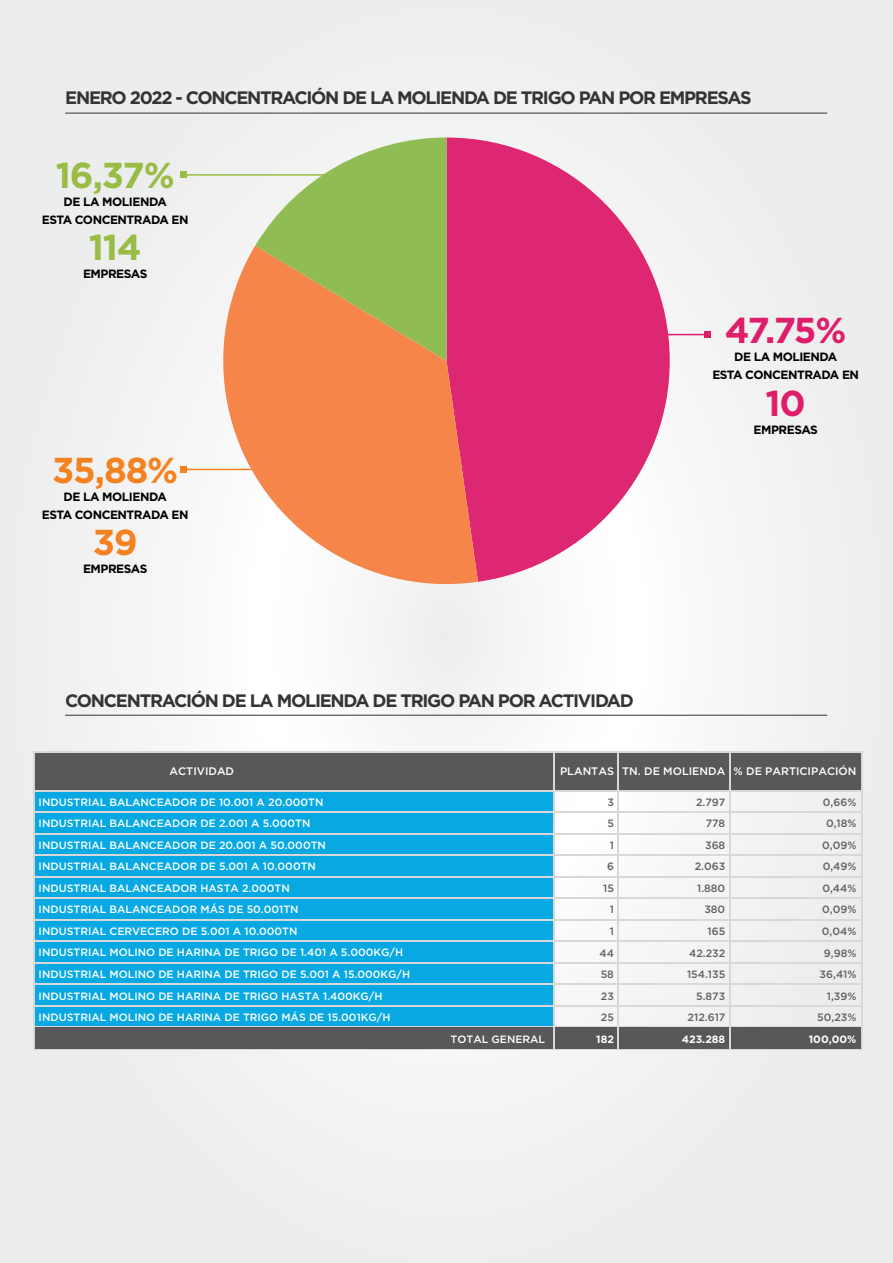
<style>
.page{position:relative;width:893px;height:1263px;background:#efeff0}
.page>*{position:absolute;margin:0;border:0;box-sizing:border-box;transform-origin:0 0}
.t1{font:700 36px "Gotham";letter-spacing:-.03em;color:#99bc45}
.t2{font:700 36px "Gotham";color:#de1d6b}
.t3{font:700 36px "Gotham";color:#f58221}
.t4{font:700 18px "Gotham";letter-spacing:-.07em;color:#343433}
.t5{font:700 12px/18px "Gotham";letter-spacing:-.04em;color:#000;text-align:center}
.t6{font:500 10.95px "Gotham";color:#fff}
.t7{font:500 10.65px/21.6px "Gotham";color:#fff}
.t8{font:500 10.65px/21.6px "Gotham";color:#606060;text-align:right}
.t9{font:700 10.65px "Gotham";color:#fff}
</style>
<div class="page">
<hr style="left:65px;top:113px;width:762px;height:1px;background:#343433">
<hr style="left:65px;top:715px;width:762px;height:1px;background:#343433">
<hr style="left:183px;top:469px;width:75px;height:1px;background:#f58221">
<svg style="left:180px;top:466px;width:6px;height:6px"></svg>
<hr style="left:183px;top:174px;width:212px;height:2px;background:#99bc45">
<svg style="left:180px;top:172px;width:6px;height:6px"></svg>
<hr style="left:630px;top:334px;width:77px;height:1px;background:#de1d6b">
<svg style="left:704px;top:332px;width:6px;height:6px"></svg>
<div style="left:33px;top:790px;width:521px;height:248px;background:#08a9e2"></div>
<div style="left:33px;top:752px;width:828px;height:38px;background:#58585b"></div>
<hr style="left:33px;top:751px;width:830px;height:1px;background:#d8d8d8">
<hr style="left:33px;top:790px;width:830px;height:2px;background:#d8d8d8">
<hr style="left:33px;top:811px;width:830px;height:2px;background:#d8d8d8">
<hr style="left:33px;top:833px;width:830px;height:2px;background:#d8d8d8">
<hr style="left:33px;top:854px;width:830px;height:2px;background:#d8d8d8">
<hr style="left:33px;top:876px;width:830px;height:2px;background:#d8d8d8">
<hr style="left:33px;top:897px;width:830px;height:2px;background:#d8d8d8">
<hr style="left:33px;top:919px;width:830px;height:2px;background:#d8d8d8">
<hr style="left:33px;top:940px;width:830px;height:2px;background:#d8d8d8">
<hr style="left:33px;top:983px;width:830px;height:2px;background:#d8d8d8">
<hr style="left:33px;top:962px;width:830px;height:2px;background:#d8d8d8">
<hr style="left:33px;top:1005px;width:830px;height:2px;background:#d8d8d8">
<hr style="left:33px;top:1026px;width:830px;height:2px;background:#d8d8d8">
<hr style="left:33px;top:1048px;width:830px;height:1px;background:#d8d8d8">
<div style="left:33px;top:1027px;width:828px;height:21px;background:#58585b"></div>
<hr style="left:618px;top:752px;width:1px;height:297px;background:#d8d8d8">
<hr style="left:553px;top:752px;width:2px;height:297px;background:#d8d8d8">
<hr style="left:33px;top:752px;width:2px;height:297px;background:#d8d8d8">
<hr style="left:729px;top:752px;width:1px;height:297px;background:#d8d8d8">
<hr style="left:861px;top:752px;width:2px;height:297px;background:#d8d8d8">
<svg style="left:446px;top:137px;width:224px;height:445px;fill:#de2773"></svg>
<svg style="left:218px;top:246px;width:260px;height:353px;fill:#f58548"></svg>
<svg style="left:255px;top:137px;width:191px;height:224px;background:#b7b666"></svg>
<h2 class="t4" style="left:65px;top:85px;width:688px">ENERO 2022 - CONCENTRACIÓN DE LA MOLIENDA DE TRIGO PAN POR EMPRESAS</h2>
<h1 class="t1" style="left:56px;top:152px;width:120px">16,37%</h1>
<p class="t5" style="left:42px;top:193px;width:148px">DE LA MOLIENDA<br>ESTA CONCENTRADA EN</p>
<h1 class="t1" style="left:89px;top:224px;width:55px">114</h1>
<p class="t5" style="left:83px;top:265px;width:66px">EMPRESAS</p>
<h1 class="t3" style="left:52px;top:446px;width:128px">35,88%</h1>
<p class="t5" style="left:42px;top:487px;width:148px">DE LA MOLIENDA<br>ESTA CONCENTRADA EN</p>
<h1 class="t3" style="left:93px;top:518px;width:46px">39</h1>
<p class="t5" style="left:83px;top:559px;width:66px">EMPRESAS</p>
<h2 class="t4" style="left:65px;top:688px;width:570px">CONCENTRACIÓN DE LA MOLIENDA DE TRIGO PAN POR ACTIVIDAD</h2>
<h1 class="t2" style="left:725px;top:307px;width:123px">47.75%</h1>
<p class="t5" style="left:712px;top:348px;width:148px">DE LA MOLIENDA<br>ESTA CONCENTRADA EN</p>
<h1 class="t2" style="left:765px;top:379px;width:42px">10</h1>
<p class="t5" style="left:753px;top:420px;width:66px">EMPRESAS</p>
<p class="t6" style="left:170px;top:764px;width:66px">ACTIVIDAD</p>
<p class="t6" style="left:560px;top:764px;width:298px">PLANTAS TN. DE MOLIENDA % DE PARTICIPACIÓN</p>
<p class="t7" style="left:39px;top:791px;width:373px">INDUSTRIAL BALANCEADOR DE 10.001 A 20.000TN<br>INDUSTRIAL BALANCEADOR DE 2.001 A 5.000TN<br>INDUSTRIAL BALANCEADOR DE 20.001 A 50.000TN<br>INDUSTRIAL BALANCEADOR DE 5.001 A 10.000TN<br>INDUSTRIAL BALANCEADOR HASTA 2.000TN<br>INDUSTRIAL BALANCEADOR MÁS DE 50.001TN<br>INDUSTRIAL CERVECERO DE 5.001 A 10.000TN<br>INDUSTRIAL MOLINO DE HARINA DE TRIGO DE 1.401 A 5.000KG/H INDUSTRIAL MOLINO DE HARINA DE TRIGO DE 5.001 A 15.000KG/H INDUSTRIAL MOLINO DE HARINA DE TRIGO HASTA 1.400KG/H INDUSTRIAL MOLINO DE HARINA DE TRIGO MÁS DE 15.001KG/H</p>
<p class="t7" style="left:451px;top:1028px;width:96px">TOTAL GENERAL</p>
<p class="t8" style="left:687px;top:791px;width:40px">2.797<br>778<br>368<br>2.063<br>1.880<br>380<br>165<br>42.232<br>154.135<br>5.873<br>212.617</p>
<p class="t9" style="left:682px;top:1032px;width:45px">423.288</p>
<p class="t8" style="left:817px;top:791px;width:41px">0,66%<br>0,18%<br>0,09%<br>0,49%<br>0,44%<br>0,09%<br>0,04%<br>9,98%<br>36,41%<br>1,39%<br>50,23%</p>
<p class="t9" style="left:809px;top:1032px;width:49px">100,00%</p>
<p class="t8" style="left:599px;top:791px;width:16px">3<br>5<br>1<br>6<br>15<br>1<br>1<br>44<br>58<br>23<br>25</p>
<p class="t9" style="left:596px;top:1032px;width:19px">182</p>
</div>
